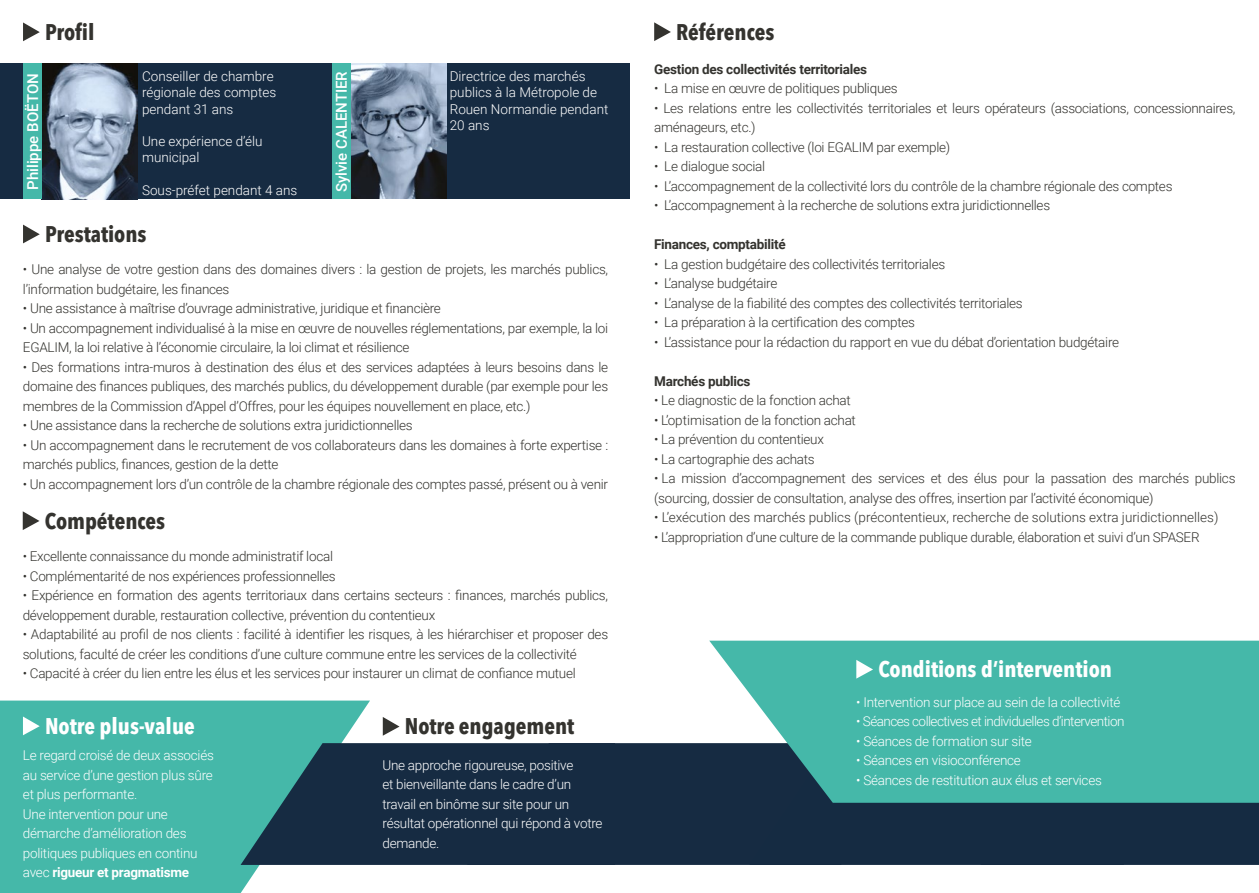
<style>
.page{position:relative;width:1259px;height:893px;background:#fff}
.page>*{position:absolute;margin:0;border:0;box-sizing:border-box;transform-origin:0 0}
.t1{font:700 condensed 22.5px "Avenir Next LT Pro";color:#34332f}
.t2{font:700 condensed 22.5px "Avenir Next LT Pro";color:#fff}
.t3{font:500 15px "Roboto";color:#fff}
.t4{font:300 13.5px/19.5px "Roboto";letter-spacing:-.02em;color:#34332f}
.t5{font:300 13.5px/19.5px "Roboto";letter-spacing:-.02em;color:#fff}
.t6{font:300 13.5px/16.2px "Roboto";color:#fff}
.t7{font:300 13.5px "Roboto";color:#34332f}
.t8{font:700 13.5px "Roboto";letter-spacing:-.02em;color:#34332f}
.t9{font:300 13.5px "Roboto";letter-spacing:-.04em;color:#fff}
.s1{font-weight:700}
</style>
<div class="page">
<div style="left:0;top:64px;width:629px;height:135px;background:#162b42"></div>
<img style="left:42px;top:64px;width:95px;height:135px">
<div style="left:23px;top:64px;width:19px;height:135px;background:#45b8a9"></div>
<svg style="left:23px;top:22px;width:17px;height:19px"></svg>
<img style="left:351px;top:64px;width:95px;height:135px">
<div style="left:332px;top:64px;width:19px;height:135px;background:#45b8a9"></div>
<svg style="left:23px;top:225px;width:17px;height:18px"></svg>
<svg style="left:23px;top:511px;width:16px;height:19px"></svg>
<svg style="left:0;top:701px;width:370px;height:192px;background:#52bdaf"></svg>
<svg style="left:240px;top:743px;width:227px;height:122px;background:#1e4555"></svg>
<svg style="left:23px;top:716px;width:17px;height:19px"></svg>
<svg style="left:383px;top:717px;width:16px;height:19px"></svg>
<div style="left:467px;top:743px;width:282px;height:122px;background:#162b42"></div>
<svg style="left:654px;top:22px;width:17px;height:19px"></svg>
<div style="left:749px;top:803px;width:231px;height:62px;background:#152b42"></div>
<div style="left:980px;top:803px;width:279px;height:62px;background:#152b42"></div>
<svg style="left:709px;top:641px;width:550px;height:162px;background:#4ab1a6"></svg>
<svg style="left:856px;top:660px;width:17px;height:19px"></svg>
<h1 class="t1" style="left:45px;top:18px;width:51px">Profil</h1>
<p class="t6" style="left:142px;top:68px;width:136px">Conseiller de chambre régionale des comptes pendant 31 ans</p>
<p class="t6" style="left:142px;top:133px;width:122px">Une expérience d’élu municipal</p>
<p class="t6" style="left:142px;top:181px;width:157px">Sous-préfet pendant 4 ans</p>
<p class="t3" style="left:22px;top:190px;width:118px;rotate:-90deg">Philippe BOËTON</p>
<p class="t3" style="left:331px;top:192px;width:123px;rotate:-90deg">Sylvie CALENTIER</p>
<h1 class="t1" style="left:45px;top:220px;width:103px">Prestations</h1>
<p class="t6" style="left:450px;top:68px;width:160px">Directrice des marchés publics à la Métropole de<br>Rouen Normandie pendant<br>20 ans</p>
<p class="t4" style="left:23px;top:259px;width:587px">• Une analyse de votre gestion dans des domaines divers : la gestion de projets, les marchés publics, l’information budgétaire, les finances</p>
<p class="t4" style="left:23px;top:298px;width:419px">• Une assistance à maîtrise d’ouvrage administrative, juridique et financière</p>
<p class="t4" style="left:23px;top:318px;width:587px">• Un accompagnement individualisé à la mise en œuvre de nouvelles réglementations, par exemple, la loi<br>EGALIM, la loi relative à l’économie circulaire, la loi climat et résilience</p>
<p class="t4" style="left:23px;top:357px;width:587px;text-align:justify">• Des formations intra-muros à destination des élus et des services adaptées à leurs besoins dans le domaine des finances publiques, des marchés publics, du développement durable (par exemple pour les membres de la Commission d’Appel d’Offres, pour les équipes nouvellement en place, etc.)</p>
<p class="t4" style="left:23px;top:415px;width:391px">• Une assistance dans la recherche de solutions extra juridictionnelles</p>
<p class="t4" style="left:23px;top:435px;width:587px">• Un accompagnement dans le recrutement de vos collaborateurs dans les domaines à forte expertise : marchés publics, finances, gestion de la dette</p>
<p class="t4" style="left:23px;top:474px;width:586px">• Un accompagnement lors d’un contrôle de la chambre régionale des comptes passé, présent ou à venir</p>
<h1 class="t1" style="left:45px;top:507px;width:122px">Compétences</h1>
<p class="t4" style="left:23px;top:546px;width:312px">• Excellente connaissance du monde administratif local</p>
<p class="t4" style="left:23px;top:565px;width:314px">• Complémentarité de nos expériences professionnelles</p>
<p class="t4" style="left:23px;top:585px;width:587px">• Expérience en formation des agents territoriaux dans certains secteurs : finances, marchés publics, développement durable, restauration collective, prévention du contentieux</p>
<p class="t4" style="left:23px;top:624px;width:587px">• Adaptabilité au profil de nos clients : facilité à identifier les risques, à les hiérarchiser et proposer des solutions, faculté de créer les conditions d’une culture commune entre les services de la collectivité</p>
<p class="t4" style="left:23px;top:663px;width:554px">• Capacité à créer du lien entre les élus et les services pour instaurer un climat de confiance mutuel</p>
<h1 class="t2" style="left:45px;top:712px;width:151px">Notre plus-value</h1>
<p class="t5" style="left:23px;top:745px;width:192px">Le regard croisé de deux associés au service d’une gestion plus sûre et plus performante.<br>Une intervention pour une démarche d’amélioration des politiques publiques en continu avec <span class="s1">rigueur et pragmatisme</span></p>
<h1 class="t1" style="left:405px;top:713px;width:171px">Notre engagement</h1>
<p class="t5" style="left:382px;top:755px;width:221px">Une approche rigoureuse, positive<br>et bienveillante dans le cadre d’un travail en binôme sur site pour un résultat opérationnel qui répond à votre demande.</p>
<h1 class="t1" style="left:676px;top:18px;width:100px">Références</h1>
<p class="t8" style="left:654px;top:60px;width:214px">Gestion des collectivités territoriales</p>
<p class="t4" style="left:654px;top:78px;width:245px">• La mise en œuvre de politiques publiques</p>
<p class="t4" style="left:654px;top:98px;width:583px">• Les relations entre les collectivités territoriales et leurs opérateurs (associations, concessionnaires, aménageurs, etc.)</p>
<p class="t4" style="left:654px;top:137px;width:298px">• La restauration collective (loi EGALIM par exemple)</p>
<p class="t4" style="left:654px;top:156px;width:113px">• Le dialogue social</p>
<p class="t4" style="left:654px;top:176px;width:520px">• L’accompagnement de la collectivité lors du contrôle de la chambre régionale des comptes</p>
<p class="t4" style="left:654px;top:195px;width:397px">• L’accompagnement à la recherche de solutions extra juridictionnelles</p>
<p class="t8" style="left:654px;top:235px;width:133px">Finances, comptabilité</p>
<p class="t4" style="left:654px;top:254px;width:292px">• La gestion budgétaire des collectivités territoriales</p>
<p class="t4" style="left:654px;top:273px;width:125px">• L’analyse budgétaire</p>
<p class="t4" style="left:654px;top:293px;width:370px">• L’analyse de la fiabilité des comptes des collectivités territoriales</p>
<p class="t4" style="left:654px;top:312px;width:262px">• La préparation à la certification des comptes</p>
<p class="t4" style="left:654px;top:332px;width:466px">• L’assistance pour la rédaction du rapport en vue du débat d’orientation budgétaire</p>
<p class="t8" style="left:654px;top:372px;width:98px">Marchés publics</p>
<p class="t4" style="left:654px;top:390px;width:198px">• Le diagnostic de la fonction achat</p>
<p class="t4" style="left:654px;top:410px;width:203px">• L’optimisation de la fonction achat</p>
<p class="t4" style="left:654px;top:429px;width:171px">• La prévention du contentieux</p>
<p class="t4" style="left:654px;top:449px;width:162px">• La cartographie des achats</p>
<p class="t4" style="left:654px;top:468px;width:583px">• La mission d’accompagnement des services et des élus pour la passation des marchés publics (sourcing, dossier de consultation, analyse des offres, insertion par l’activité économique)</p>
<p class="t7" style="left:654px;top:508px;width:566px">• L’exécution des marchés publics (précontentieux, recherche de solutions extra juridictionnelles)</p>
<p class="t4" style="left:654px;top:527px;width:547px">• L’appropriation d’une culture de la commande publique durable, élaboration et suivi d’un SPASER</p>
<h1 class="t2" style="left:878px;top:656px;width:235px">Conditions d’intervention</h1>
<p class="t5" style="left:856px;top:692px;width:265px">• Intervention sur place au sein de la collectivité</p>
<p class="t9" style="left:856px;top:712px;width:270px">• Séances collectives et individuelles d’intervention</p>
<p class="t5" style="left:856px;top:731px;width:177px">• Séances de formation sur site</p>
<p class="t5" style="left:856px;top:750px;width:166px">• Séances en visioconférence</p>
<p class="t5" style="left:856px;top:770px;width:247px">• Séances de restitution aux élus et services</p>
</div>
